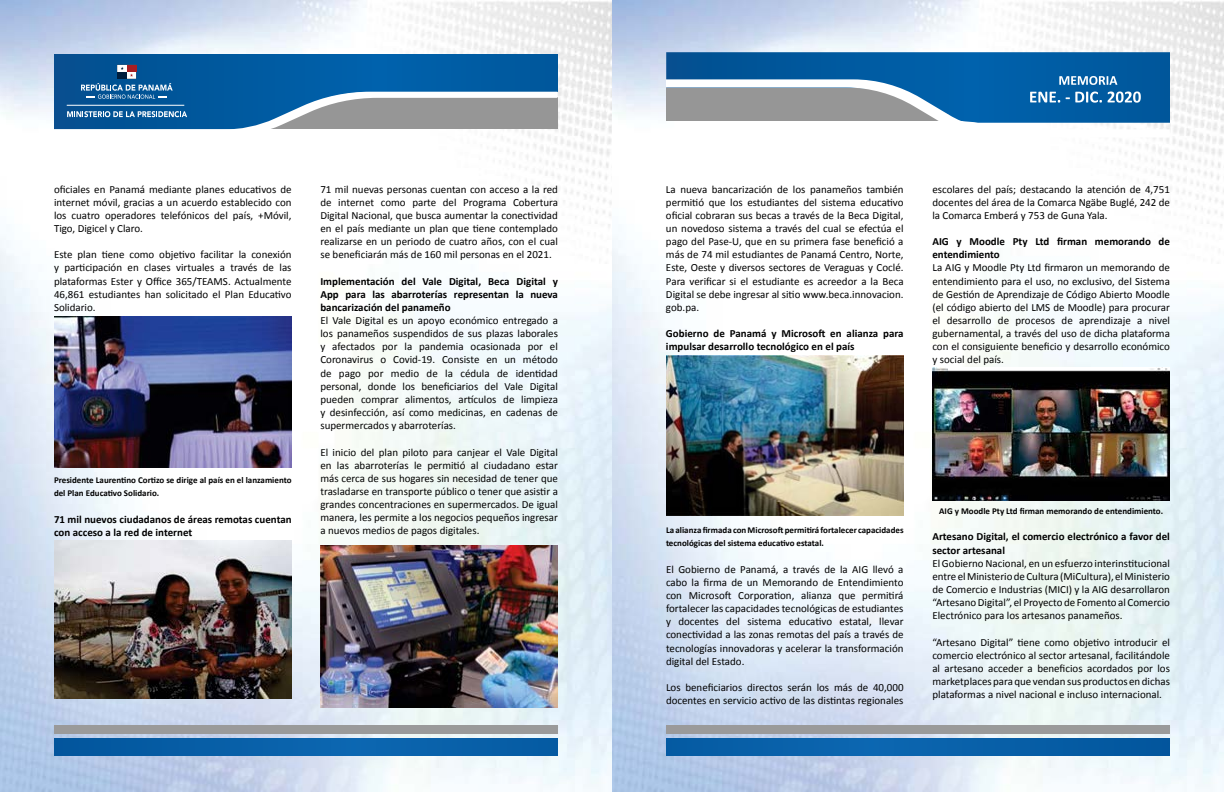
<style>
.page{position:relative;width:1224px;height:792px;background:#fff}
.page>*{position:absolute;margin:0;border:0;box-sizing:border-box;transform-origin:0 0}
.t1{font:11px/13.2px "Calibri";color:#000;text-align:justify}
.t2{font:700 11px/13.2px "Calibri";color:#000}
.t3{font:700 9px/13.2px "Calibri";color:#000}
</style>
<div class="page">
<img style="left:0;top:0;width:1224px;height:792px">
<div style="left:54px;top:738px;width:504px;height:18px;background:#085fa8"></div>
<div style="left:666px;top:738px;width:504px;height:18px;background:#085fa8"></div>
<div style="left:54px;top:726px;width:504px;height:8px;background:#9a9a9a"></div>
<div style="left:666px;top:726px;width:504px;height:8px;background:#9a9a9a"></div>
<img style="left:54px;top:317px;width:238px;height:151px">
<img style="left:54px;top:541px;width:238px;height:158px">
<img style="left:320px;top:546px;width:238px;height:161px">
<img style="left:666px;top:356px;width:238px;height:159px">
<img style="left:932px;top:367px;width:238px;height:134px">
<svg style="left:54px;top:54px;width:504px;height:82px;background:#457dab"></svg>
<hr style="left:67px;top:105px;width:117px;height:1px;background:#fff">
<svg style="left:666px;top:52px;width:504px;height:86px"></svg>
<p class="t1" style="left:54px;top:182px;width:239px">oficiales en Panamá mediante planes educativos de internet móvil, gracias a un acuerdo establecido con los cuatro operadores telefónicos del país, +Móvil, Tigo, Digicel y Claro.</p>
<p class="t1" style="left:54px;top:248px;width:239px">Este plan tiene como objetivo facilitar la conexión y participación en clases virtuales a través de las plataformas Ester y Office 365/TEAMS. Actualmente 46,861 estudiantes han solicitado el Plan Educativo Solidario.</p>
<p class="t3" style="left:54px;top:473px;width:239px">Presidente Laurentino Cortizo se dirige al país en el lanzamiento del Plan Educativo Solidario.</p>
<p class="t2" style="left:54px;top:512px;width:239px">71 mil nuevos ciudadanos de áreas remotas cuentan con acceso a la red de internet</p>
<p class="t1" style="left:320px;top:182px;width:239px">71 mil nuevas personas cuentan con acceso a la red de internet como parte del Programa Cobertura Digital Nacional, que busca aumentar la conectividad en el país mediante un plan que tiene contemplado realizarse en un periodo de cuatro años, con el cual se beneficiarán más de 160 mil personas en el 2021.</p>
<p class="t2" style="left:320px;top:274px;width:239px;text-align:justify">Implementación del Vale Digital, Beca Digital y App para las abarroterías representan la nueva bancarización del panameño</p>
<p class="t1" style="left:320px;top:313px;width:239px">El Vale Digital es un apoyo económico entregado a los panameños suspendidos de sus plazas laborales y afectados por la pandemia ocasionada por el Coronavirus o Covid-19. Consiste en un método de pago por medio de la cédula de identidad personal, donde los beneficiarios del Vale Digital pueden comprar alimentos, artículos de limpieza y desinfección, así como medicinas, en cadenas de supermercados y abarroterías.</p>
<p class="t1" style="left:320px;top:445px;width:239px">El inicio del plan piloto para canjear el Vale Digital en las abarroterías le permitió al ciudadano estar más cerca de sus hogares sin necesidad de tener que trasladarse en transporte público o tener que asistir a grandes concentraciones en supermercados. De igual manera, les permite a los negocios pequeños ingresar a nuevos medios de pagos digitales.</p>
<p class="t1" style="left:666px;top:182px;width:239px">La nueva bancarización de los panameños también permitió que los estudiantes del sistema educativo oficial cobraran sus becas a través de la Beca Digital, un novedoso sistema a través del cual se efectúa el pago del Pase-U, que en su primera fase benefició a más de 74 mil estudiantes de Panamá Centro, Norte, Este, Oeste y diversos sectores de Veraguas y Coclé.<br>Para verificar si el estudiante es acreedor a la Beca Digital se debe ingresar al sitio www.beca.innovacion. gob.pa.</p>
<p class="t2" style="left:666px;top:326px;width:239px">Gobierno de Panamá y Microsoft en alianza para impulsar desarrollo tecnológico en el país</p>
<p class="t1" style="left:932px;top:182px;width:239px">escolares del país; destacando la atención de 4,751 docentes del área de la Comarca Ngäbe Buglé, 242 de la Comarca Emberá y 753 de Guna Yala.</p>
<p class="t2" style="left:932px;top:234px;width:239px">AIG y Moodle Pty Ltd firman memorando de entendimiento</p>
<p class="t1" style="left:932px;top:261px;width:239px">La AIG y Moodle Pty Ltd firmaron un memorando de entendimiento para el uso, no exclusivo, del Sistema de Gestión de Aprendizaje de Código Abierto Moodle (el código abierto del LMS de Moodle) para procurar el desarrollo de procesos de aprendizaje a nivel gubernamental, a través del uso de dicha plataforma con el consiguiente beneficio y desarrollo económico y social del país.</p>
<p class="t3" style="left:666px;top:523px;width:239px">La alianza firmada con Microsoft permitirá fortalecer capacidades tecnológicas del sistema educativo estatal.</p>
<p class="t1" style="left:666px;top:562px;width:239px">El Gobierno de Panamá, a través de la AIG llevó a cabo la firma de un Memorando de Entendimiento con Microsoft Corporation, alianza que permitirá fortalecer las capacidades tecnológicas de estudiantes y docentes del sistema educativo estatal, llevar conectividad a las zonas remotas del país a través de tecnologías innovadoras y acelerar la transformación digital del Estado.</p>
<p class="t1" style="left:666px;top:680px;width:239px">Los beneficiarios directos serán los más de 40,000 docentes en servicio activo de las distintas regionales</p>
<p class="t3" style="left:939px;top:504px;width:226px">AIG y Moodle Pty Ltd firman memorando de entendimiento.</p>
<p class="t2" style="left:932px;top:530px;width:239px">Artesano Digital, el comercio electrónico a favor del sector artesanal</p>
<p class="t1" style="left:932px;top:556px;width:239px">El Gobierno Nacional, en un esfuerzo interinstitucional entre el Ministerio de Cultura (MiCultura), el Ministerio de Comercio e Industrias (MICI) y la AIG desarrollaron “Artesano Digital”, el Proyecto de Fomento al Comercio Electrónico para los artesanos panameños.</p>
<p class="t1" style="left:932px;top:635px;width:239px">“Artesano Digital” tiene como objetivo introducir el comercio electrónico al sector artesanal, facilitándole al artesano acceder a beneficios acordados por los marketplaces para que vendan sus productos en dichas plataformas a nivel nacional e incluso internacional.</p>
</div>
